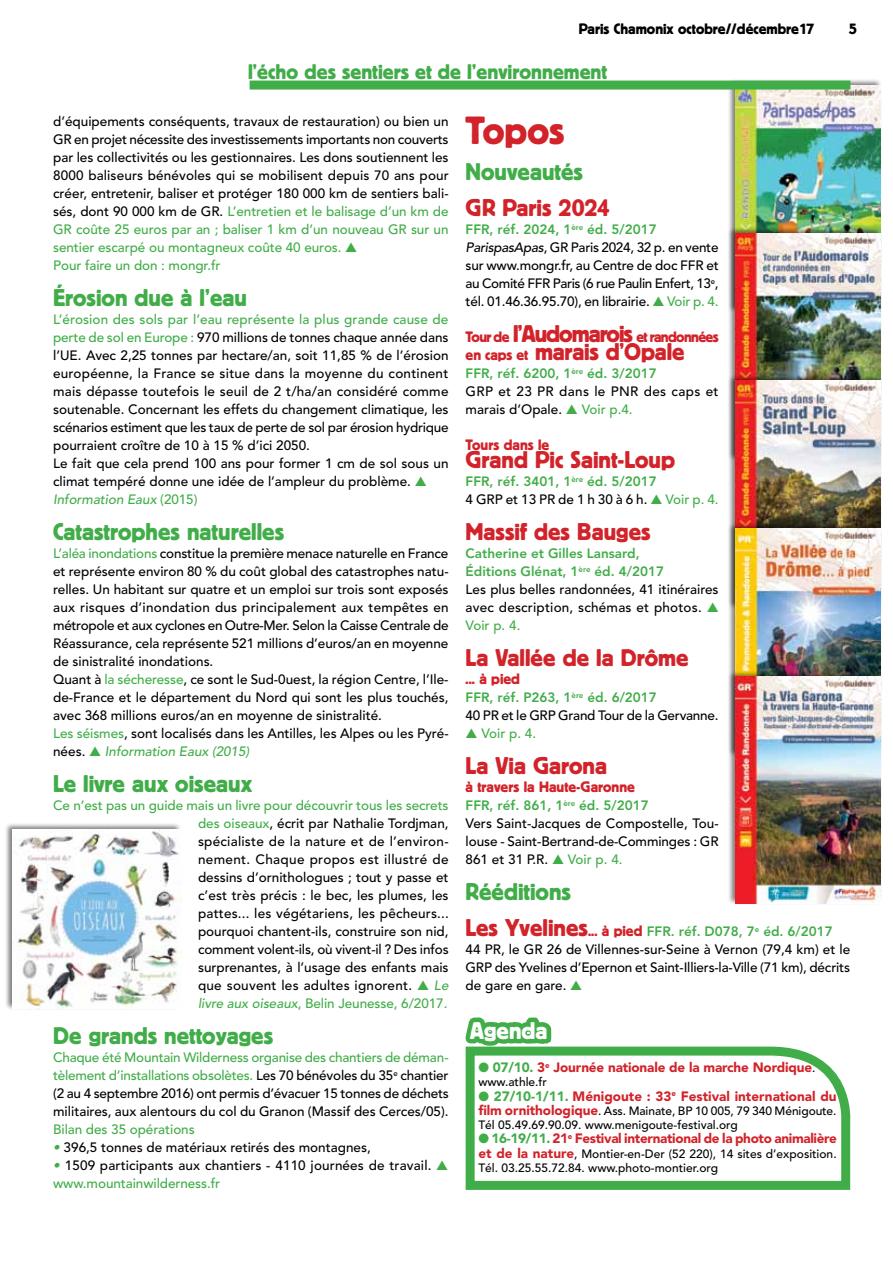
<style>
.page{position:relative;width:893px;height:1263px;background:#fff}
.page>*{position:absolute;margin:0;border:0;box-sizing:border-box;transform-origin:0 0}
.t1{font:39px "Block BE";color:#d2232a}
.t2{font:24px "Block BE";color:#41ad49}
.t3{font:24px "Block BE";color:#d2232a}
.t4{font:24px "Block BE";color:#fff}
.t5{font:21px "Block BE";color:#41ad49}
.t6{font:15px "Block BE";color:#d2232a}
.t7{font:15px "Block BE";color:#000}
.t8{font:15px "Block BE";letter-spacing:-.04em;color:#d2232a}
.t9{font:500 13.5px/18px "Avenir";color:#000}
.t10{font:500 13.5px/18px "Avenir";letter-spacing:-.02em;color:#000}
.t11{font:900 13.5px "Avenir";letter-spacing:-.01em;color:#d2232a}
.t12{font:500 13.5px/18px "Avenir";letter-spacing:.03em;color:#000}
.t13{font:800 13.5px/18px "Avenir";color:#41ad49}
.t14{font:500 13.5px "Avenir";letter-spacing:-.005em;color:#41ad49}
.t15{font:500 12px/14.2px "Avenir";color:#000}
.s1{color:#41ad49}
.s2{font-style:italic;color:#41ad49}
.s3{font-weight:800;color:#41ad49}
.s4{font-style:italic}
.s5{font-size:24px}
.s6{font-size:15px}
.s7{font-weight:500;color:#000}
.s8{font-weight:500}
.s9{font-family:"Block BE";font-weight:400;font-size:24px;color:#d2232a}
.s10{font-family:"Block BE";font-weight:400;font-size:15px;color:#d2232a}
.s11{font-weight:500;font-size:12px;color:#000}
.s12{font-weight:900;font-size:13.5px;color:#d2232a}
</style>
<div class="page">
<div style="left:727px;top:78px;width:155px;height:235px;background:#000;opacity:.5"></div>
<img style="left:736px;top:85px;width:145px;height:141px">
<div style="left:727px;top:226px;width:155px;height:235px;background:#000;opacity:.5"></div>
<img style="left:736px;top:233px;width:145px;height:141px">
<div style="left:727px;top:374px;width:155px;height:235px;background:#000;opacity:.5"></div>
<img style="left:736px;top:381px;width:145px;height:141px">
<div style="left:727px;top:522px;width:155px;height:235px;background:#000;opacity:.5"></div>
<img style="left:736px;top:529px;width:145px;height:141px">
<div style="left:727px;top:670px;width:155px;height:235px;background:#000;opacity:.5"></div>
<img style="left:736px;top:677px;width:145px;height:226px">
<div style="left:250px;top:81px;width:600px;height:9px;background:#41ad49"></div>
<div style="left:5px;top:822px;width:177px;height:189px;background:#000;opacity:.5"></div>
<img style="left:13px;top:829px;width:168px;height:179px">
<svg style="left:465px;top:1046px;width:386px;height:144px"></svg>
<svg style="left:465px;top:1017px;width:91px;height:64px"></svg>
<p class="t7" style="left:579px;top:20px;width:237px">Paris Chamonix octobre//décembre17</p>
<p class="t7" style="left:849px;top:20px;width:9px">5</p>
<h3 class="t5" style="left:248px;top:60px;width:361px">l’écho des sentiers et de l’environnement</h3>
<p class="t9" style="left:53px;top:113px;width:397px">d’équipements conséquents, travaux de restauration) ou bien un GR en projet nécessite des investissements importants non couverts par les collectivités ou les gestionnaires. Les dons soutiennent les 8000 baliseurs bénévoles qui se mobilisent depuis 70 ans pour créer, entretenir, baliser et protéger 180 000 km de sentiers bali&shy;sés, dont 90 000 km de GR. <span class="s1">L’entretien et le balisage d’un km de GR coûte 25 euros par an ; baliser 1 km d’un nouveau GR sur un sentier escarpé ou montagneux coûte 40 euros.</span> <span class="s1">▲<br>Pour faire un don : mongr.fr</span></p>
<h2 class="t2" style="left:53px;top:284px;width:195px">Érosion due à l’eau</h2>
<p class="t9" style="left:53px;top:311px;width:397px"><span class="s1">L’érosion des sols par l’eau représente la plus grande cause de perte de sol en Europe :</span> 970 millions de tonnes chaque année dans l’UE. Avec 2,25 tonnes par hectare/an, soit 11,85 % de l’érosion européenne, la France se situe dans la moyenne du continent mais dépasse toutefois le seuil de 2 t/ha/an considéré comme soutenable. Concernant les effets du changement climatique, les scénarios estiment que les taux de perte de sol par érosion hydrique pourraient croître de 10 à 15 % d’ici 2050.<br>Le fait que cela prend 100 ans pour former 1 cm de sol sous un climat tempéré donne une idée de l’ampleur du problème. <span class="s1">▲ </span><span class="s2">Information Eaux</span> <span class="s1">(2015)</span></p>
<h2 class="t2" style="left:53px;top:518px;width:233px">Catastrophes naturelles</h2>
<p class="t9" style="left:53px;top:545px;width:397px"><span class="s1">L’aléa inondations</span> constitue la première menace naturelle en France et représente environ 80 % du coût global des catastrophes natu&shy;relles. Un habitant sur quatre et un emploi sur trois sont exposés aux risques d’inondation dus principalement aux tempêtes en métropole et aux cyclones en Outre-Mer. Selon la Caisse Centrale de Réassurance, cela représente 521 millions d’euros/an en moyenne de sinistralité inondations.<br>Quant à <span class="s1">la sécheresse</span>, ce sont le Sud-0uest, la région Centre, l’Ile&shy;de-France et le département du Nord qui sont les plus touchés, avec 368 millions euros/an en moyenne de sinistralité.<br><span class="s1">Les séismes</span>, sont localisés dans les Antilles, les Alpes ou les Pyré&shy;nées. <span class="s1">▲</span> <span class="s2">Information Eaux (2015)</span></p>
<h2 class="t2" style="left:53px;top:770px;width:201px">Le livre aux oiseaux</h2>
<p class="t9" style="left:198px;top:797px;width:252px;text-align:justify;text-indent:-145px"><span class="s1">Ce n’est pas un guide mais un livre pour découvrir tous les secrets des oiseaux</span>, écrit par Nathalie Tordjman, spécialiste de la nature et de l’environ&shy;nement. Chaque propos est illustré de dessins d’ornithologues ; tout y passe et c’est très précis : le bec, les plumes, les pattes... les végétariens, les pêcheurs... pourquoi chantent-ils, construire son nid, comment volent-ils, où vivent-il ? Des infos surprenantes, à l’usage des enfants mais que souvent les adultes ignorent. <span class="s1">▲</span> <span class="s2">Le livre aux oiseaux</span><span class="s1">, Belin Jeunesse, 6/2017.</span></p>
<h2 class="t2" style="left:53px;top:1022px;width:222px">De grands nettoyages</h2>
<p class="t9" style="left:53px;top:1049px;width:397px;text-align:justify"><span class="s1">Chaque été Mountain Wilderness organise des chantiers de déman&shy;tèlement d’installations obsolètes.</span> Les 70 bénévoles du 35<sup>e</sup> chantier (2 au 4 septembre 2016) ont permis d’évacuer 15 tonnes de déchets militaires, aux alentours du col du Granon (Massif des Cerces/05).</p>
<p class="t14" style="left:53px;top:1122px;width:143px">Bilan des 35 opérations</p>
<p class="t9" style="left:53px;top:1139px;width:319px"><span class="s2">•</span> 396,5 tonnes de matériaux retirés des montagnes,</p>
<p class="t9" style="left:53px;top:1157px;width:397px"><span class="s2">•</span> 1509 participants aux chantiers - 4110 journées de travail. <span class="s1">▲ www.mountainwilderness.fr</span></p>
<h1 class="t1" style="left:466px;top:109px;width:101px">Topos</h1>
<h2 class="t2" style="left:466px;top:158px;width:119px">Nouveautés</h2>
<h2 class="t3" style="left:466px;top:194px;width:146px">GR Paris 2024</h2>
<p class="t10" style="left:466px;top:221px;width:255px"><span class="s3">FFR, réf. 2024, 1</span><sup>ère</sup> <span class="s3">éd. 5/2017<br></span><span class="s4">ParispasApas</span>, GR Paris 2024, 32 p. en vente sur www.mongr.fr, au Centre de doc FFR et au Comité FFR Paris (6 rue Paulin Enfert, 13<sup>e</sup>, tél. 01.46.36.95.70), en librairie. <span class="s1">▲ Voir p. 4.</span></p>
<p class="t8" style="left:466px;top:328px;width:255px">Tour de <span class="s5">l’Audomarois</span> et randonnées</p>
<h2 class="t3" style="left:466px;top:338px;width:220px"><span class="s6">en caps et</span> marais d’Opale</h2>
<p class="t12" style="left:466px;top:365px;width:254px"><span class="s3">FFR, réf. 6200, 1</span><sup>ère</sup> <span class="s3">éd. 3/2017<br></span>GRP et 23 PR dans le PNR des caps et marais d’Opale. <span class="s1">▲ Voir p.4.</span></p>
<p class="t6" style="left:466px;top:436px;width:85px">Tours dans le</p>
<h2 class="t3" style="left:466px;top:446px;width:211px">Grand Pic Saint-Loup</h2>
<p class="t13" style="left:466px;top:472px;width:254px">FFR, réf. 3401, 1<sup>ère</sup> éd. 5/2017<br><span class="s7">4 GRP et 13 PR de 1 h 30 à 6 h.</span> ▲ <span class="s8">Voir p. 4.</span></p>
<h2 class="t3" style="left:466px;top:518px;width:187px">Massif des Bauges</h2>
<p class="t9" style="left:466px;top:545px;width:255px"><span class="s3">Catherine et Gilles Lansard,<br>Éditions Glénat, 1</span><sup>ère</sup> <span class="s3">éd. 4/2017<br></span>Les plus belles randonnées, 41 itinéraires avec description, schémas et photos. <span class="s1">▲<br>Voir p. 4.</span></p>
<h2 class="t3" style="left:466px;top:644px;width:225px">La Vallée de la Drôme</h2>
<p class="t6" style="left:466px;top:670px;width:56px">... à pied</p>
<p class="t9" style="left:466px;top:689px;width:254px"><span class="s3">FFR, réf. P263, 1</span><sup>ère</sup> <span class="s3">éd. 6/2017<br></span>40 PR et le GRP Grand Tour de la Gervanne.</p>
<p class="t14" style="left:466px;top:726px;width:72px">▲ Voir p. 4.</p>
<h2 class="t3" style="left:466px;top:752px;width:143px">La Via Garona</h2>
<p class="t6" style="left:466px;top:778px;width:171px">à travers la Haute-Garonne</p>
<p class="t9" style="left:466px;top:797px;width:254px"><span class="s3">FFR, réf. 861, 1</span><sup>ère</sup> <span class="s3">éd. 5/2017<br></span>Vers Saint-Jacques de Compostelle, Tou&shy;louse - Saint-Bertrand-de-Comminges : GR 861 et 31 P.R. <span class="s1">▲ Voir p. 4.</span></p>
<h2 class="t2" style="left:466px;top:878px;width:107px">Rééditions</h2>
<p class="t9" style="left:466px;top:923px;width:386px"><span class="s9">Les Yvelines</span><span class="s10">... à pied</span> <span class="s3">FFR. réf. D078, 7</span><sup>e</sup> <span class="s3">éd. 6/2017<br></span>44 PR, le GR 26 de Villennes-sur-Seine à Vernon (79,4 km) et le GRP des Yvelines d’Epernon et Saint-Illiers-la-Ville (71 km), décrits de gare en gare. <span class="s1">▲</span></p>
<h2 class="t4" style="left:470px;top:1017px;width:79px">Agenda</h2>
<p class="t11" style="left:478px;top:1059px;width:339px"><span class="s1">● 07/10.</span> 3<sup>e</sup> Journée nationale de la marche Nordique<span class="s11">.</span></p>
<p class="t15" style="left:478px;top:1075px;width:70px">www.athle.fr</p>
<p class="t11" style="left:478px;top:1088px;width:360px"><span class="s1">● 27/10-1/11.</span> Ménigoute : 33<sup>e</sup> Festival international du</p>
<p class="t15" style="left:478px;top:1104px;width:360px"><span class="s12">film ornithologique</span>. Ass. Mainate, BP 10 005, 79 340 Ménigoute.<br>Tél 05.49.69.90.09. www.menigoute-festival.org</p>
<p class="t11" style="left:478px;top:1130px;width:360px"><span class="s1">● 16-19/11.</span> 21<sup>e</sup> Festival international de la photo animalière</p>
<p class="t15" style="left:478px;top:1146px;width:360px"><span class="s12">et de la nature</span>, Montier-en-Der (52 220), 14 sites d’exposition.<br>Tél. 03.25.55.72.84. www.photo-montier.org</p>
</div>
